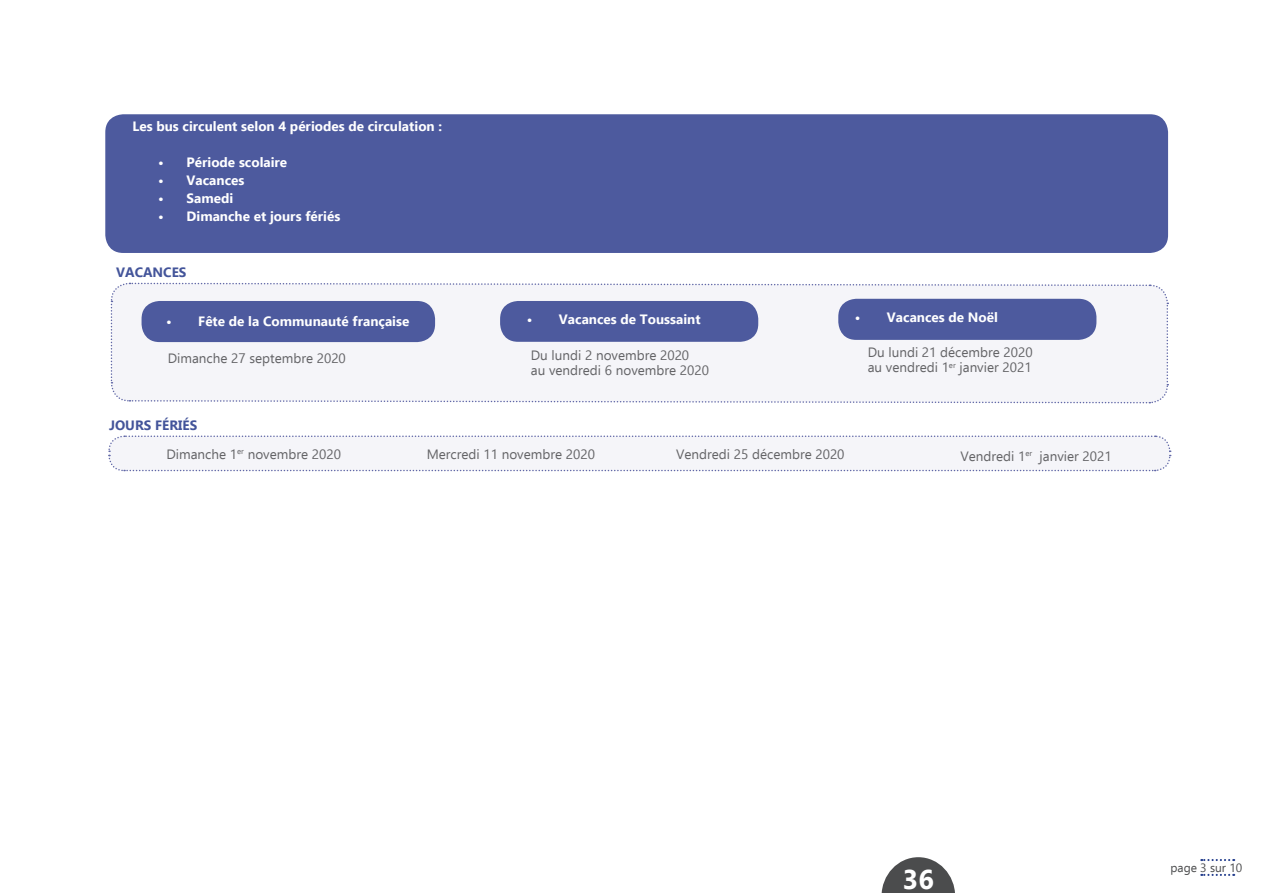
<style>
.page{position:relative;width:1263px;height:893px;background:#fff}
.page>*{position:absolute;margin:0;border:0;box-sizing:border-box;transform-origin:0 0}
.t1{font:700 27.15px "Ebrima";color:#fff}
.t2{font:13.5px/15px "Ebrima";color:#636366}
.t3{font:700 13.5px "Ebrima";color:#fff}
.t4{font:700 13.5px "Ebrima";color:#43549a}
.t5{font:12px "Ebrima";color:#4b4c4d}
</style>
<div class="page">
<svg style="left:881px;top:857px;width:74px;height:36px"></svg>
<svg style="left:1201px;top:874px;width:33px;height:2px"></svg>
<svg style="left:1201px;top:859px;width:33px;height:2px"></svg>
<div style="left:105px;top:114px;width:1063px;height:139px;background:#4d5a9e;border-radius:18px"></div>
<svg style="left:110px;top:282px;width:1059px;height:122px"></svg>
<div style="left:500px;top:301px;width:258px;height:41px;background:#4d5a9e;border-radius:18px"></div>
<div style="left:142px;top:301px;width:293px;height:41px;background:#4d5a9e;border-radius:18px"></div>
<div style="left:838px;top:299px;width:258px;height:41px;background:#4d5a9e;border-radius:18px"></div>
<svg style="left:108px;top:435px;width:1063px;height:37px"></svg>
<p class="t3" style="left:133px;top:116px;width:311px">Les bus circulent selon 4 périodes de circulation :</p>
<p class="t3" style="left:158px;top:152px;width:131px">• Période scolaire</p>
<p class="t3" style="left:158px;top:170px;width:88px">• Vacances</p>
<p class="t3" style="left:158px;top:188px;width:77px">• Samedi</p>
<p class="t3" style="left:158px;top:206px;width:184px">• Dimanche et jours fériés</p>
<p class="t4" style="left:116px;top:262px;width:72px">VACAN CES</p>
<p class="t3" style="left:166px;top:310px;width:245px">• Fête de la Communauté française</p>
<p class="t3" style="left:527px;top:308px;width:175px">• Vacances de Toussaint</p>
<p class="t2" style="left:531px;top:347px;width:180px">Du lundi 2 novembre 2020<br>au vendredi 6 novembre 2020</p>
<p class="t3" style="left:855px;top:307px;width:145px">• Vacances de Noël</p>
<p class="t2" style="left:168px;top:350px;width:180px">Dimanche 27 septembre 2020</p>
<p class="t2" style="left:868px;top:344px;width:166px">Du lundi 21 décembre 2020 au vendredi 1<sup>er</sup> janvier 2021</p>
<p class="t4" style="left:109px;top:415px;width:88px">JOURS Fériés</p>
<p class="t2" style="left:427px;top:446px;width:170px">Mercredi 11 novembre 2020</p>
<p class="t2" style="left:676px;top:446px;width:170px">Vendredi 25 décembre 2020</p>
<p class="t2" style="left:166px;top:446px;width:176px">Dimanche 1<sup>er</sup> novembre 2020</p>
<p class="t2" style="left:960px;top:448px;width:153px">Vendredi 1<sup>er</sup> janvier 2021</p>
<h1 class="t1" style="left:903px;top:858px;width:33px">36</h1>
<p class="t5" style="left:1170px;top:858px;width:73px">page 3 sur 10</p>
</div>
